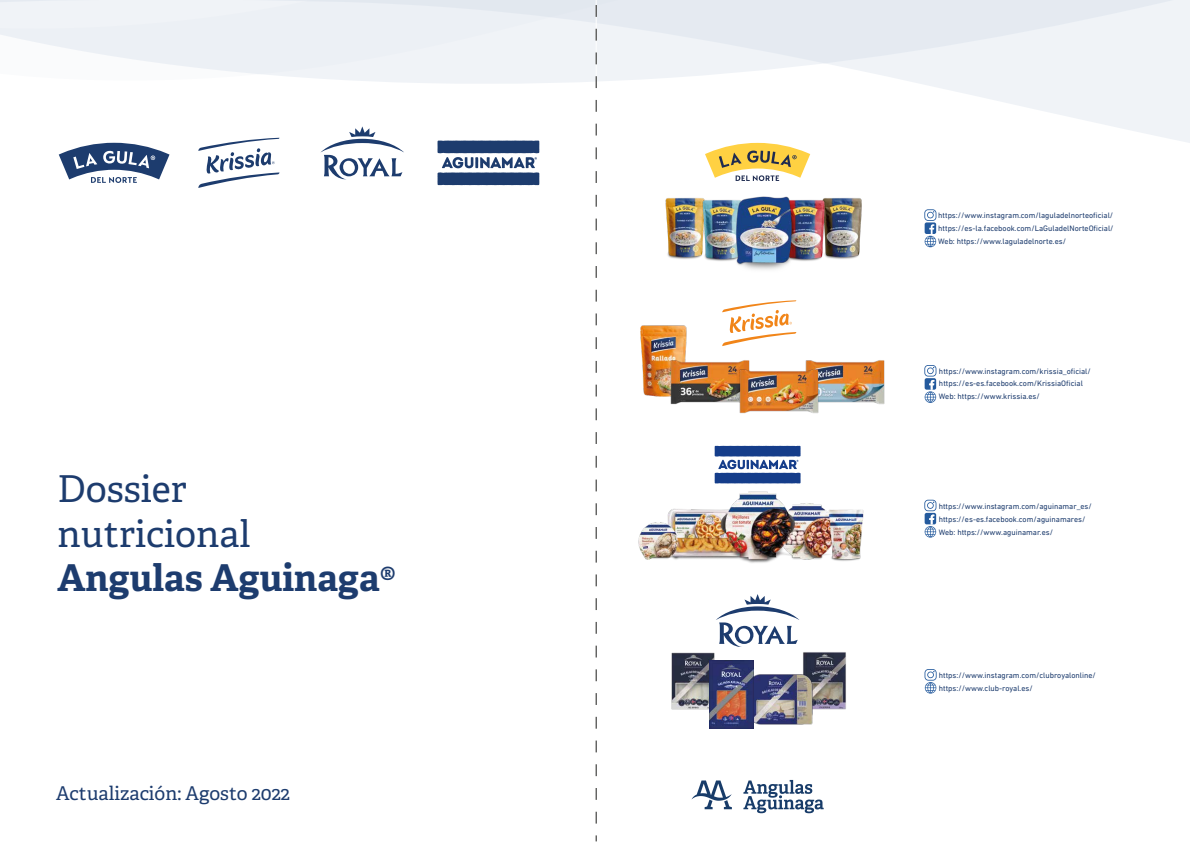
<style>
.page{position:relative;width:1190px;height:842px;background:#fff}
.page>*{position:absolute;margin:0;border:0;box-sizing:border-box;transform-origin:0 0}
.t1{font:37px/44.4px "Adelle";color:#1d3c6e}
.t2{font:700 37px "Adelle";color:#1d3c6e}
.t3{font:19px "Adelle";color:#1d3c6e}
.t4{font:8px/13.1px "DIN Next LT Pro";color:#1d3c6e}
</style>
<div class="page">
<svg style="left:58px;top:81px;width:1132px;height:150px"></svg>
<svg style="left:0;top:0;width:1190px;height:81px;fill:#f0f3f7"></svg>
<svg style="left:59px;top:143px;width:111px;height:40px"></svg>
<svg style="left:198px;top:138px;width:81px;height:50px"></svg>
<svg style="left:722px;top:300px;width:74px;height:39px"></svg>
<img style="left:640px;top:325px;width:47px;height:71px">
<img style="left:835px;top:360px;width:50px;height:44px">
<img style="left:652px;top:339px;width:103px;height:66px">
<img style="left:721px;top:348px;width:114px;height:66px">
<svg style="left:705px;top:143px;width:105px;height:38px"></svg>
<img style="left:808px;top:191px;width:67px;height:68px">
<img style="left:652px;top:191px;width:67px;height:68px">
<img style="left:689px;top:193px;width:67px;height:68px">
<img style="left:772px;top:193px;width:67px;height:68px">
<img style="left:727px;top:194px;width:73px;height:76px">
<svg style="left:596px;top:5px;width:1px;height:819px"></svg>
<svg style="left:924px;top:209px;width:12px;height:38px"></svg>
<svg style="left:924px;top:365px;width:12px;height:38px"></svg>
<svg style="left:924px;top:499px;width:12px;height:38px"></svg>
<svg style="left:692px;top:780px;width:40px;height:29px"></svg>
<svg style="left:743px;top:779px;width:81px;height:34px"></svg>
<svg style="left:925px;top:669px;width:12px;height:24px"></svg>
<img style="left:638px;top:483px;width:226px;height:80px">
<svg style="left:437px;top:140px;width:102px;height:45px"></svg>
<svg style="left:715px;top:445px;width:86px;height:38px"></svg>
<img style="left:803px;top:652px;width:43px;height:58px">
<img style="left:671px;top:652px;width:44px;height:59px">
<img style="left:753px;top:667px;width:69px;height:61px">
<img style="left:710px;top:660px;width:43px;height:68px">
<svg style="left:320px;top:126px;width:84px;height:54px"></svg>
<svg style="left:716px;top:594px;width:84px;height:53px"></svg>
<h1 class="t1" style="left:57px;top:467px;width:195px">Dossier nutricional</h1>
<h1 class="t2" style="left:57px;top:554px;width:341px">Angulas Aguinaga®</h1>
<h2 class="t3" style="left:56px;top:781px;width:235px">Actualización: Agosto 2022</h2>
<p class="t4" style="left:938px;top:208px;width:177px;text-align:justify">https://www.instagram.com/laguladelnorteoficial/ https://es-la.facebook.com/LaGuladelNorteOficial/ Web: https://www.laguladelnorte.es/</p>
<p class="t4" style="left:939px;top:364px;width:153px">https://www.instagram.com/krissia_oficial/ https://es-es.facebook.com/KrissiaOficial<br>Web: https://www.krissia.es/</p>
<p class="t4" style="left:939px;top:499px;width:155px">https://www.instagram.com/aguinamar_es/ https://es-es.facebook.com/aguinamares/<br>Web: https://www.aguinamar.es/</p>
<p class="t4" style="left:939px;top:669px;width:159px;line-height:12.8px">https://www.instagram.com/clubroyalonline/ https://www.club-royal.es/</p>
</div>
